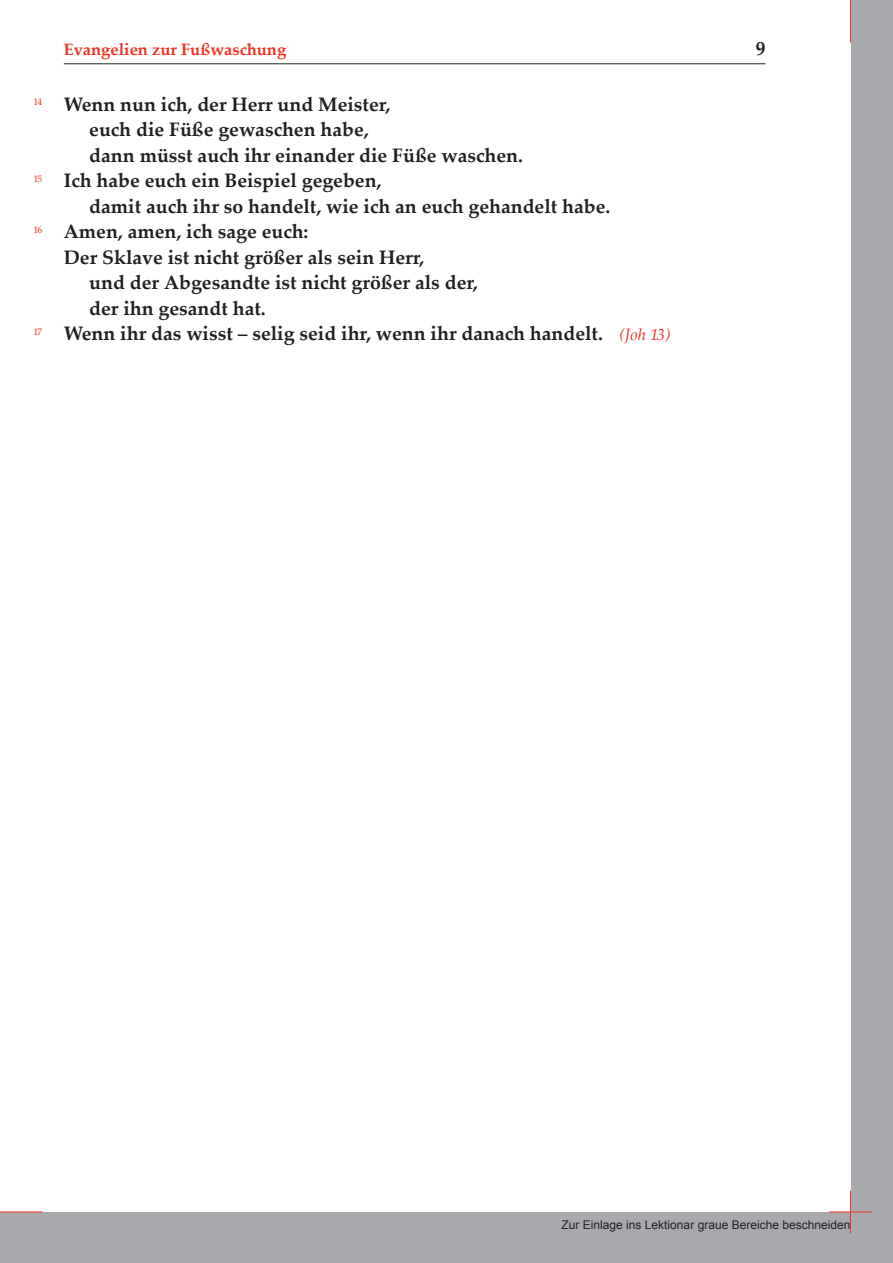
<style>
.page{position:relative;width:893px;height:1263px;background:#a8a9ad}
.page>*{position:absolute;margin:0;border:0;box-sizing:border-box;transform-origin:0 0}
.Lesetext{font:700 19.5px/25.5px "Palatino Linotype";color:#231f20}
.t1{font:700 16.5px "Palatino Linotype";color:#ef3122}
.t2{font:12px "Arial";color:#231f20}
.s1{font-weight:400;font-style:italic;font-size:16.5px;color:#ef3122}
</style>
<div class="page">
<div style="left:0;top:0;width:850px;height:1212px;background:#fff"></div>
<hr style="left:850px;top:0;width:1px;height:43px;background:#ef3122">
<hr style="left:850px;top:1191px;width:1px;height:42px;background:#ef3122">
<hr style="left:829px;top:1212px;width:43px;height:1px;background:#ef3122">
<hr style="left:0;top:1212px;width:43px;height:1px;background:#ef3122">
<hr style="left:64px;top:63px;width:701px;height:1px;background:#231f20">
<p class="t1" style="left:64px;top:38px;width:224px">Evangelien zur Fußwaschung</p>
<p class="Lesetext" style="left:756px;top:35px;width:11px">9</p>
<p class="Lesetext" style="left:89px;top:90px;width:435px;text-indent:-55px"><sup>14</sup> Wenn nun ich, der Herr und Meister,<br>euch die Füße gewaschen habe,<br>dann müsst auch ihr einander die Füße waschen.</p>
<p class="Lesetext" style="left:89px;top:167px;width:523px;text-indent:-55px"><sup>15</sup> Ich habe euch ein Beispiel gegeben,<br>damit auch ihr so handelt, wie ich an euch gehandelt habe.</p>
<p class="Lesetext" style="left:34px;top:218px;width:276px"><sup>16</sup> Amen, amen, ich sage euch:</p>
<p class="Lesetext" style="left:89px;top:244px;width:390px;text-indent:-26px">Der Sklave ist nicht größer als sein Herr,<br>und der Abgesandte ist nicht größer als der, der ihn gesandt hat.</p>
<p class="Lesetext" style="left:34px;top:320px;width:638px"><sup>17</sup> Wenn ihr das wisst – selig seid ihr, wenn ihr danach handelt. <span class="s1">(Joh 13)</span></p>
<p class="t2" style="left:562px;top:1217px;width:290px">Zur Einlage ins Lektionar graue Bereiche beschneiden</p>
</div>
